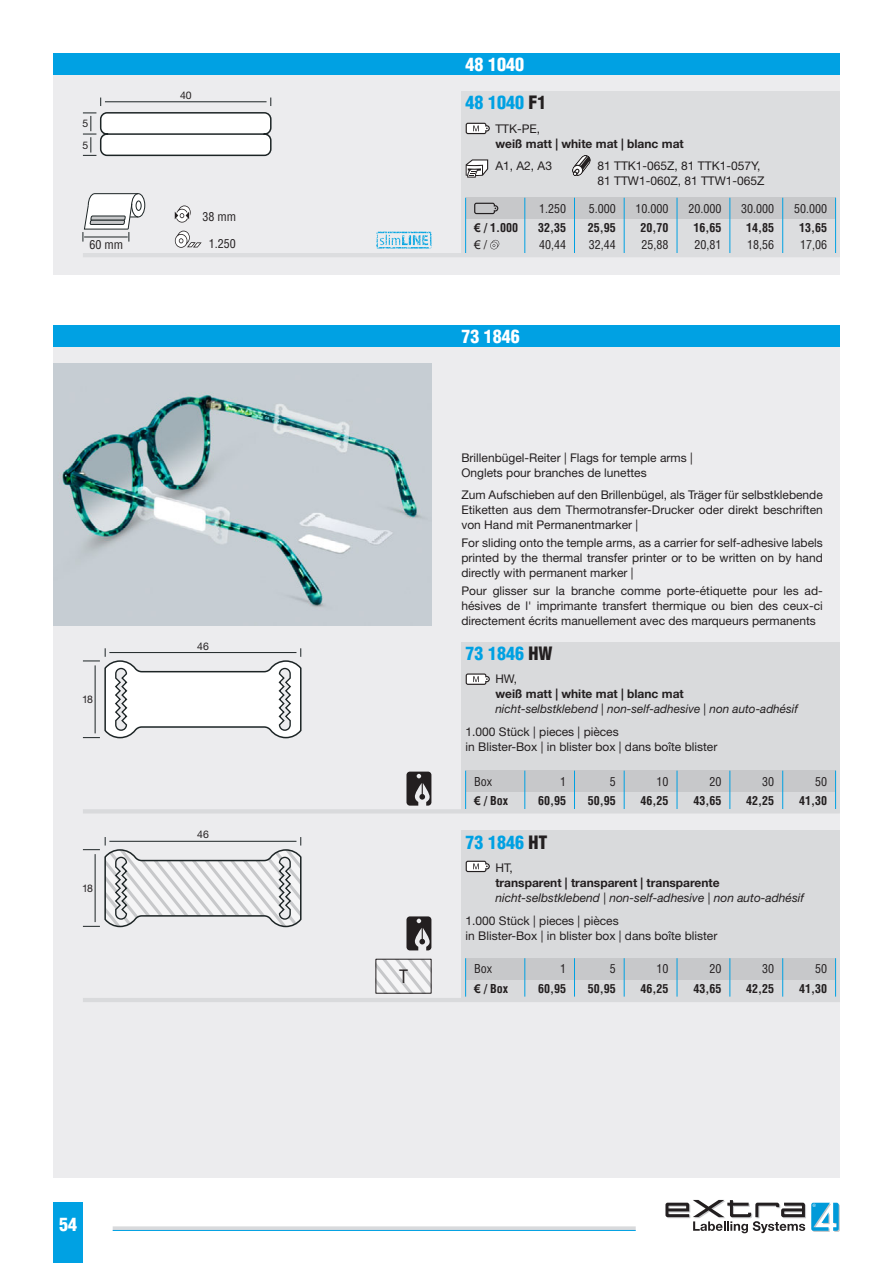
<style>
.page{position:relative;width:893px;height:1263px;background:#fff}
.page>*{position:absolute;margin:0;border:0;box-sizing:border-box;transform-origin:0 0}
.t1{font:900 condensed 18px "Helvetica";color:#00a1e3}
.t2{font:900 condensed 18px "Helvetica";color:#fff}
.t3{font:condensed 18px "Helvetica";color:#231f20}
.t4{font:12px/15px "Helvetica Neue";color:#231f20}
.t5{font:700 condensed 12px "Helvetica";color:#231f20}
.t6{font:italic 12px "Helvetica Neue";color:#231f20}
.t7{font:condensed 12px "Helvetica";color:#231f20}
.t8{font:700 12px "Helvetica Neue";color:#231f20}
.t9{font:12px "Arial";color:#231f20}
.t10{font:10.5px/21.3px "Helvetica Neue";color:#231f20}
.s1{color:#231f20}
.s2{font-family:"Arial";font-stretch:normal}
.s3{font-family:"Helvetica";font-stretch:condensed}
</style>
<div class="page">
<div style="left:53px;top:1202px;width:30px;height:61px;background:#00a1e3"></div>
<svg style="left:665px;top:1200px;width:175px;height:33px"></svg>
<svg style="left:113px;top:1226px;width:523px;height:4px;background:#dadcdf"></svg>
<hr style="left:113px;top:1230px;width:523px;height:1px;background:#00a1e3">
<div style="left:53px;top:325px;width:787px;height:853px;background:#ececee"></div>
<div style="left:53px;top:53px;width:787px;height:221px;background:#ececee"></div>
<div style="left:461px;top:642px;width:379px;height:171px;background:#d9dadc"></div>
<svg style="left:466px;top:673px;width:24px;height:12px"></svg>
<div style="left:466px;top:771px;width:370px;height:21px;background:#c7c8ca"></div>
<hr style="left:465px;top:771px;width:1px;height:38px;background:#00a1e3">
<hr style="left:524px;top:771px;width:1px;height:38px;background:#00a1e3">
<hr style="left:574px;top:771px;width:1px;height:38px;background:#00a1e3">
<hr style="left:624px;top:771px;width:1px;height:38px;background:#00a1e3">
<hr style="left:677px;top:771px;width:1px;height:38px;background:#00a1e3">
<hr style="left:730px;top:771px;width:1px;height:38px;background:#00a1e3">
<hr style="left:782px;top:771px;width:1px;height:38px;background:#00a1e3">
<hr style="left:835px;top:771px;width:1px;height:38px;background:#00a1e3">
<hr style="left:83px;top:809px;width:757px;height:4px;background:#d9dadc">
<svg style="left:83px;top:648px;width:219px;height:91px"></svg>
<hr style="left:95px;top:665px;width:1px;height:68px;background:#1c2425">
<svg style="left:406px;top:772px;width:25px;height:34px"></svg>
<div style="left:461px;top:831px;width:379px;height:171px;background:#d9dadc"></div>
<svg style="left:466px;top:861px;width:24px;height:11px"></svg>
<div style="left:466px;top:958px;width:370px;height:21px;background:#c7c8ca"></div>
<hr style="left:465px;top:958px;width:1px;height:38px;background:#00a1e3">
<hr style="left:524px;top:958px;width:1px;height:38px;background:#00a1e3">
<hr style="left:574px;top:958px;width:1px;height:38px;background:#00a1e3">
<hr style="left:624px;top:958px;width:1px;height:38px;background:#00a1e3">
<hr style="left:677px;top:958px;width:1px;height:38px;background:#00a1e3">
<hr style="left:730px;top:958px;width:1px;height:38px;background:#00a1e3">
<hr style="left:782px;top:958px;width:1px;height:38px;background:#00a1e3">
<hr style="left:835px;top:958px;width:1px;height:38px;background:#00a1e3">
<hr style="left:83px;top:998px;width:757px;height:4px;background:#d9dadc">
<svg style="left:83px;top:837px;width:219px;height:91px"></svg>
<hr style="left:95px;top:854px;width:1px;height:68px;background:#1c2425">
<svg style="left:406px;top:916px;width:25px;height:34px"></svg>
<svg style="left:378px;top:961px;width:51px;height:30px"></svg>
<svg style="left:175px;top:230px;width:27px;height:18px"></svg>
<svg style="left:175px;top:205px;width:16px;height:18px"></svg>
<svg style="left:83px;top:193px;width:63px;height:49px"></svg>
<div style="left:461px;top:91px;width:379px;height:166px;background:#dcdddf"></div>
<svg style="left:466px;top:123px;width:24px;height:11px"></svg>
<svg style="left:466px;top:159px;width:22px;height:19px"></svg>
<svg style="left:572px;top:155px;width:19px;height:21px"></svg>
<svg style="left:376px;top:232px;width:56px;height:17px"></svg>
<div style="left:466px;top:198px;width:370px;height:21px;background:#c7c8ca"></div>
<hr style="left:465px;top:198px;width:1px;height:55px;background:#00a1e3">
<hr style="left:524px;top:198px;width:1px;height:55px;background:#00a1e3">
<hr style="left:574px;top:198px;width:1px;height:55px;background:#00a1e3">
<hr style="left:624px;top:198px;width:1px;height:55px;background:#00a1e3">
<hr style="left:677px;top:198px;width:1px;height:55px;background:#00a1e3">
<hr style="left:730px;top:198px;width:1px;height:55px;background:#00a1e3">
<hr style="left:782px;top:198px;width:1px;height:55px;background:#00a1e3">
<hr style="left:835px;top:198px;width:1px;height:55px;background:#00a1e3">
<svg style="left:474px;top:203px;width:24px;height:11px"></svg>
<svg style="left:490px;top:240px;width:9px;height:9px"></svg>
<hr style="left:83px;top:253px;width:757px;height:4px;background:#dcdddf">
<svg style="left:83px;top:98px;width:189px;height:59px"></svg>
<img style="left:53px;top:364px;width:379px;height:261px">
<div style="left:53px;top:325px;width:787px;height:22px;background:#00a1e3"></div>
<div style="left:53px;top:53px;width:787px;height:21px;background:#00a1e3"></div>
<p class="t10" style="left:83px;top:113px;width:7px">5<br>5</p>
<p class="t7" style="left:90px;top:237px;width:35px">60 mm</p>
<p class="t10" style="left:180px;top:84px;width:13px">40</p>
<p class="t7" style="left:202px;top:209px;width:35px">38 mm</p>
<p class="t7" style="left:209px;top:236px;width:28px">1.250</p>
<p class="t10" style="left:82px;top:688px;width:13px">18</p>
<p class="t10" style="left:82px;top:877px;width:13px">18</p>
<p class="t10" style="left:197px;top:635px;width:13px">46</p>
<p class="t10" style="left:197px;top:824px;width:13px">46</p>
<h1 class="t2" style="left:59px;top:1213px;width:19px">54</h1>
<h1 class="t3" style="left:399px;top:965px;width:10px">T</h1>
<h1 class="t2" style="left:466px;top:53px;width:60px">48 1040</h1>
<h1 class="t1" style="left:466px;top:91px;width:82px">48 1040 <span class="s1">F1</span></h1>
<p class="t4" style="left:495px;top:121px;width:46px">TTK-PE,</p>
<p class="t8" style="left:495px;top:136px;width:190px">weiß matt | white mat | blanc mat</p>
<p class="t4" style="left:495px;top:158px;width:58px">A1, A2, A3</p>
<p class="t4" style="left:597px;top:158px;width:169px">81 TTK1-065Z, 81 TTK1-057Y,<br>81 TTW1-060Z, 81 TTW1-065Z</p>
<p class="t7" style="left:539px;top:201px;width:28px">1.250</p>
<p class="t7" style="left:589px;top:201px;width:28px">5.000</p>
<p class="t7" style="left:635px;top:201px;width:34px">10.000</p>
<p class="t7" style="left:688px;top:201px;width:34px">20.000</p>
<p class="t7" style="left:741px;top:201px;width:34px">30.000</p>
<p class="t7" style="left:794px;top:201px;width:34px">50.000</p>
<p class="t5" style="left:474px;top:220px;width:45px"><span class="s2">€</span> / 1.000</p>
<p class="t5" style="left:538px;top:220px;width:29px">32,35</p>
<p class="t5" style="left:588px;top:220px;width:29px">25,95</p>
<p class="t5" style="left:640px;top:220px;width:29px">20,70</p>
<p class="t5" style="left:693px;top:220px;width:29px">16,65</p>
<p class="t5" style="left:746px;top:220px;width:29px">14,85</p>
<p class="t5" style="left:799px;top:220px;width:29px">13,65</p>
<p class="t9" style="left:474px;top:241px;width:15px">€ <span class="s3">/</span></p>
<p class="t7" style="left:539px;top:237px;width:28px">40,44</p>
<p class="t7" style="left:589px;top:237px;width:28px">32,44</p>
<p class="t7" style="left:641px;top:237px;width:28px">25,88</p>
<p class="t7" style="left:694px;top:237px;width:28px">20,81</p>
<p class="t7" style="left:747px;top:237px;width:28px">18,56</p>
<p class="t7" style="left:800px;top:237px;width:28px">17,06</p>
<h1 class="t2" style="left:461px;top:325px;width:60px">73 1846</h1>
<p class="t4" style="left:461px;top:450px;width:233px">Brillenbügel-Reiter | Flags for temple arms |<br>Onglets pour branches de lunettes</p>
<p class="t4" style="left:461px;top:487px;width:363px;text-align:justify">Zum Aufschieben auf den Brillenbügel, als Träger für selbstklebende Etiketten aus dem Thermotransfer-Drucker oder direkt beschriften von Hand mit Permanentmarker |</p>
<p class="t4" style="left:461px;top:535px;width:363px;text-align:justify">For sliding onto the temple arms, as a carrier for self-adhesive labels printed by the thermal transfer printer or to be written on by hand directly with permanent marker |</p>
<p class="t4" style="left:461px;top:583px;width:363px;text-align:justify">Pour glisser sur la branche comme porte-étiquette pour les ad&shy;hésives de l' imprimante transfert thermique ou bien des ceux-ci directement écrits manuellement avec des marqueurs permanents</p>
<h1 class="t1" style="left:466px;top:642px;width:88px">73 1846 <span class="s1">HW</span></h1>
<p class="t4" style="left:495px;top:671px;width:23px">HW,</p>
<p class="t8" style="left:495px;top:687px;width:190px">weiß matt | white mat | blanc mat</p>
<p class="t6" style="left:495px;top:702px;width:304px">nicht-selbstklebend | non-self-adhesive | non auto-adhésif</p>
<p class="t4" style="left:466px;top:724px;width:253px">1.000 Stück | pieces | pièces<br>in Blister-Box | in blister box | dans boîte blister</p>
<p class="t7" style="left:474px;top:774px;width:19px">Box</p>
<p class="t7" style="left:560px;top:774px;width:7px">1</p>
<p class="t7" style="left:610px;top:774px;width:7px">5</p>
<p class="t7" style="left:656px;top:774px;width:13px">10</p>
<p class="t7" style="left:709px;top:774px;width:13px">20</p>
<p class="t7" style="left:762px;top:774px;width:13px">30</p>
<p class="t7" style="left:815px;top:774px;width:13px">50</p>
<p class="t5" style="left:474px;top:793px;width:36px"><span class="s2">€</span> / Box</p>
<p class="t5" style="left:538px;top:793px;width:29px">60,95</p>
<p class="t5" style="left:588px;top:793px;width:29px">50,95</p>
<p class="t5" style="left:640px;top:793px;width:29px">46,25</p>
<p class="t5" style="left:693px;top:793px;width:29px">43,65</p>
<p class="t5" style="left:746px;top:793px;width:29px">42,25</p>
<p class="t5" style="left:799px;top:793px;width:29px">41,30</p>
<h1 class="t1" style="left:466px;top:831px;width:83px">73 1846 <span class="s1">HT</span></h1>
<p class="t4" style="left:495px;top:860px;width:19px">HT,</p>
<p class="t8" style="left:495px;top:875px;width:226px">transparent | transparent | transparente</p>
<p class="t6" style="left:495px;top:891px;width:310px">nicht-selbstklebend | non-self-adhesive | non auto-adhésif</p>
<p class="t4" style="left:466px;top:913px;width:253px">1.000 Stück | pieces | pièces<br>in Blister-Box | in blister box | dans boîte blister</p>
<p class="t7" style="left:474px;top:961px;width:19px">Box</p>
<p class="t7" style="left:560px;top:961px;width:7px">1</p>
<p class="t7" style="left:610px;top:961px;width:7px">5</p>
<p class="t7" style="left:656px;top:961px;width:13px">10</p>
<p class="t7" style="left:709px;top:961px;width:13px">20</p>
<p class="t7" style="left:762px;top:961px;width:13px">30</p>
<p class="t7" style="left:815px;top:961px;width:13px">50</p>
<p class="t5" style="left:474px;top:981px;width:36px"><span class="s2">€</span> / Box</p>
<p class="t5" style="left:538px;top:981px;width:29px">60,95</p>
<p class="t5" style="left:588px;top:981px;width:29px">50,95</p>
<p class="t5" style="left:640px;top:981px;width:29px">46,25</p>
<p class="t5" style="left:693px;top:981px;width:29px">43,65</p>
<p class="t5" style="left:746px;top:981px;width:29px">42,25</p>
<p class="t5" style="left:799px;top:981px;width:29px">41,30</p>
</div>
